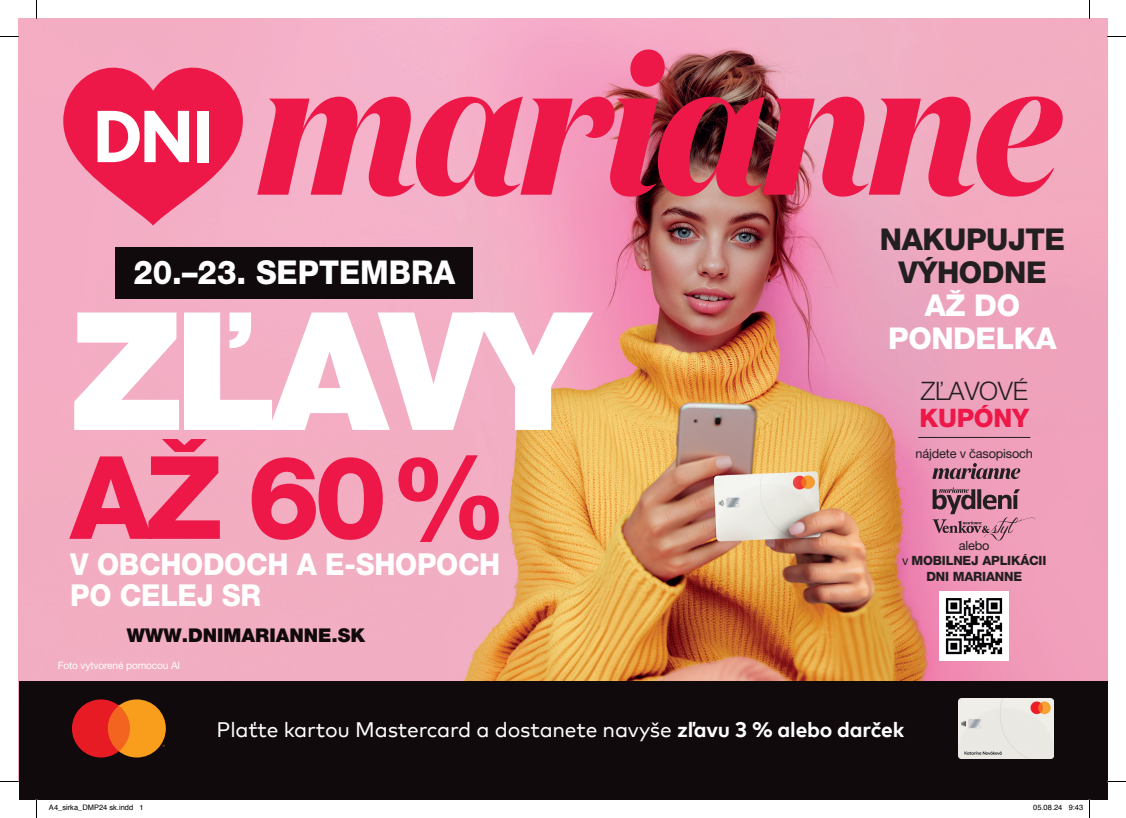
<style>
.page{position:relative;width:1126px;height:818px;background:#fff}
.page>*{position:absolute;margin:0;border:0;box-sizing:border-box;transform-origin:0 0}
.t1{font:900 164.25px "Helvetica Neue CE";letter-spacing:-.05em;color:#fff}
.t2{font:800 115.25px "Helvetica Neue CE";color:#ed1748}
.t3{font:800 32.88px "Helvetica Neue CE";color:#fff;scale:.94 1}
.t4{font:800 30.25px/31.2px "Helvetica Neue CE";letter-spacing:-.01em;color:#fff;scale:.94 1}
.t5{font:800 30.12px/33px "Helvetica Neue CE";letter-spacing:-.015em;color:#231f20;text-align:center}
.t6{font:800 30.12px/33px "Helvetica Neue CE";letter-spacing:-.015em;color:#fff;text-align:center}
.t7{font:300 25.5px "Helvetica Neue CE";letter-spacing:-.01em;color:#231f20}
.t8{font:800 25.5px "Helvetica Neue CE";letter-spacing:-.01em;color:#ed1748}
.t9{font:21px "Mark Offc For MC";letter-spacing:-.01em;color:#fff}
.t10{font:900 19px "Helvetica Neue CE";color:#110a0c}
.t11{font:800 12.75px/15.2px "Helvetica Neue CE";letter-spacing:-.015em;color:#231f20;text-align:center}
.t12{font:12.75px "Helvetica Neue CE";letter-spacing:-.015em;color:#231f20}
.t13{font:10.12px "Helvetica Neue CE";letter-spacing:-.015em;color:#fff}
.t14{font:7.5px "Helvetica";color:#000}
.s1{font-weight:400}
.s2{font-weight:700}
</style>
<div class="page">
<img style="left:19px;top:19px;width:1088px;height:661px">
<img style="left:939px;top:591px;width:69px;height:68px">
<div style="left:19px;top:680px;width:1088px;height:118px;background:#110a0c"></div>
<svg style="left:72px;top:699px;width:94px;height:58px"></svg>
<img style="left:958px;top:698px;width:95px;height:59px">
<div style="left:115px;top:246px;width:358px;height:52px;background:#110a0c"></div>
<svg style="left:257px;top:49px;width:805px;height:147px"></svg>
<svg style="left:63px;top:46px;width:180px;height:179px"></svg>
<div style="left:197px;top:111px;width:11px;height:51px;background:#fff"></div>
<svg style="left:932px;top:462px;width:88px;height:17px"></svg>
<svg style="left:932px;top:487px;width:103px;height:53px"></svg>
<hr style="left:918px;top:436px;width:112px;height:1px;background:#231f20">
<svg style="left:0;top:36px;width:19px;height:1px"></svg>
<svg style="left:1107px;top:36px;width:18px;height:1px"></svg>
<svg style="left:36px;top:0;width:1px;height:19px"></svg>
<svg style="left:36px;top:798px;width:1px;height:19px"></svg>
<svg style="left:1088px;top:0;width:2px;height:19px"></svg>
<svg style="left:1068px;top:798px;width:22px;height:19px"></svg>
<h3 class="t3" style="left:133px;top:254px;width:344px">20.–23. SEPTEMBRA</h3>
<h1 class="t1" style="left:70px;top:279px;width:519px">ZĽAVY</h1>
<h2 class="t2" style="left:70px;top:433px;width:438px">AŽ 60%</h2>
<h3 class="t4" style="left:70px;top:549px;width:459px">V OBCHODOCH A E-SHOPOCH<br>PO CELEJ SR</h3>
<p class="t10" style="left:127px;top:623px;width:240px">WWW.DNIMARIANNE.SK</p>
<p class="t13" style="left:58px;top:659px;width:124px">Foto vytvorené pomocou AI</p>
<h3 class="t5" style="left:879px;top:224px;width:187px">NAKUPUJTE<br>VÝHODNE</h3>
<h3 class="t6" style="left:888px;top:290px;width:170px">AŽ DO<br>PONDELKA</h3>
<p class="t7" style="left:920px;top:376px;width:109px">ZĽAVOVÉ</p>
<p class="t8" style="left:919px;top:403px;width:111px">KUPÓNY</p>
<p class="t12" style="left:915px;top:445px;width:119px">nájdete v časopisoch</p>
<p class="t11" style="left:902px;top:538px;width:146px"><span class="s1">alebo<br>v</span> MOBILNEJ APLIKÁCII<br>DNI MARIANNE</p>
<p class="t9" style="left:216px;top:713px;width:689px">Plaťte kartou Mastercard a dostanete navyše <span class="s2">zľavu 3 % alebo darček</span></p>
<p class="t14" style="left:49px;top:801px;width:96px">A4_sirka_DMP24 sk.indd 1</p>
<p class="t14" style="left:1033px;top:801px;width:52px">05.08.24 9:43</p>
</div>
